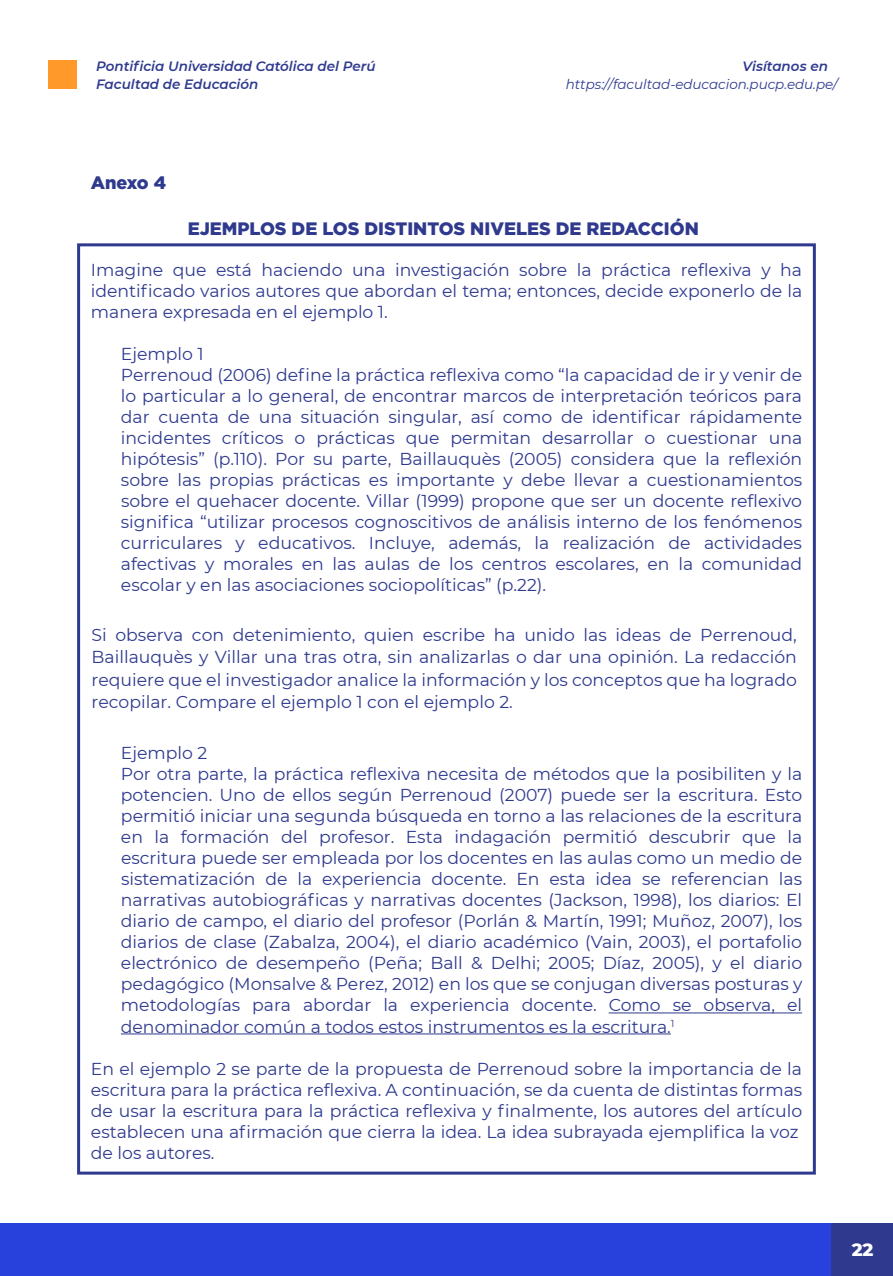
<style>
.page{position:relative;width:893px;height:1276px;background:#fff}
.page>*{position:absolute;margin:0;border:0;box-sizing:border-box;transform-origin:0 0}
.t1{font:900 18px "Gotham";color:#2f3a8e}
.t2{font:800 18px "Montserrat";color:#fff}
.t3{font:17.25px/21px "Montserrat";color:#2f3a8e}
.t4{font:italic 600 13.5px/18px "Montserrat";color:#2f3a8e}
.t5{font:italic 13.5px "Montserrat";letter-spacing:-.005em;color:#2f3a8e}
</style>
<div class="page">
<div style="left:0;top:1223px;width:893px;height:53px;background:#2841dd"></div>
<div style="left:831px;top:1223px;width:62px;height:53px;background:#2f3a8e"></div>
<div style="left:48px;top:60px;width:28px;height:29px;background:#ff9929"></div>
<hr style="left:609px;top:1012px;width:193px;height:1px;background:#2f3a8e">
<hr style="left:121px;top:1033px;width:550px;height:1px;background:#2f3a8e">
<p class="t4" style="left:96px;top:56px;width:281px">Pontificia Universidad Católica del Perú<br>Facultad de Educación</p>
<p class="t1" style="left:91px;top:172px;width:77px">Anexo 4</p>
<p class="t4" style="left:742px;top:56px;width:87px">Visítanos en</p>
<p class="t5" style="left:566px;top:75px;width:273px">https://facultad-educacion.pucp.edu.pe/</p>
<p class="t1" style="left:188px;top:218px;width:513px">EJEMPLOS DE LOS DISTINTOS NIVELES DE REDACCIÓN</p>
<p class="t3" style="left:91px;top:259px;width:713px;text-align:justify">Imagine que está haciendo una investigación sobre la práctica reflexiva y ha identificado varios autores que abordan el tema; entonces, decide exponerlo de la manera expresada en el ejemplo 1.</p>
<p class="t3" style="left:121px;top:343px;width:683px">Ejemplo 1<br>Perrenoud (2006) define la práctica reflexiva como “la capacidad de ir y venir de lo particular a lo general, de encontrar marcos de interpretación teóricos para dar cuenta de una situación singular, así como de identificar rápidamente incidentes críticos o prácticas que permitan desarrollar o cuestionar una hipótesis” (p.110). Por su parte, Baillauquès (2005) considera que la reflexión sobre las propias prácticas es importante y debe llevar a cuestionamientos sobre el quehacer docente. Villar (1999) propone que ser un docente reflexivo significa “utilizar procesos cognoscitivos de análisis interno de los fenómenos curriculares y educativos. Incluye, además, la realización de actividades afectivas y morales en las aulas de los centros escolares, en la comunidad escolar y en las asociaciones sociopolíticas” (p.22).</p>
<p class="t3" style="left:91px;top:623px;width:707px;line-height:22.5px;text-align:justify">Si observa con detenimiento, quien escribe ha unido las ideas de Perrenoud, Baillauquès y Villar una tras otra, sin analizarlas o dar una opinión. La redacción requiere que el investigador analice la información y los conceptos que ha logrado recopilar. Compare el ejemplo 1 con el ejemplo 2.</p>
<p class="t3" style="left:121px;top:742px;width:683px">Ejemplo 2<br>Por otra parte, la práctica reflexiva necesita de métodos que la posibiliten y la potencien. Uno de ellos según Perrenoud (2007) puede ser la escritura. Esto permitió iniciar una segunda búsqueda en torno a las relaciones de la escritura en la formación del profesor. Esta indagación permitió descubrir que la escritura puede ser empleada por los docentes en las aulas como un medio de sistematización de la experiencia docente. En esta idea se referencian las narrativas autobiográficas y narrativas docentes (Jackson, 1998), los diarios: El diario de campo, el diario del profesor (Porlán &amp; Martín, 1991; Muñoz, 2007), los diarios de clase (Zabalza, 2004), el diario académico (Vain, 2003), el portafolio electrónico de desempeño (Peña; Ball &amp; Delhi; 2005; Díaz, 2005), y el diario pedagógico (Monsalve &amp; Perez, 2012) en los que se conjugan diversas posturas y metodologías para abordar la experiencia docente. Como se observa, el denominador común a todos estos instrumentos es la escritura.<sup>1</sup></p>
<p class="t3" style="left:91px;top:1057px;width:713px">En el ejemplo 2 se parte de la propuesta de Perrenoud sobre la importancia de la escritura para la práctica reflexiva. A continuación, se da cuenta de distintas formas de usar la escritura para la práctica reflexiva y finalmente, los autores del artículo establecen una afirmación que cierra la idea. La idea subrayada ejemplifica la voz de los autores.</p>
<p class="t2" style="left:852px;top:1236px;width:23px">22</p>
</div>
